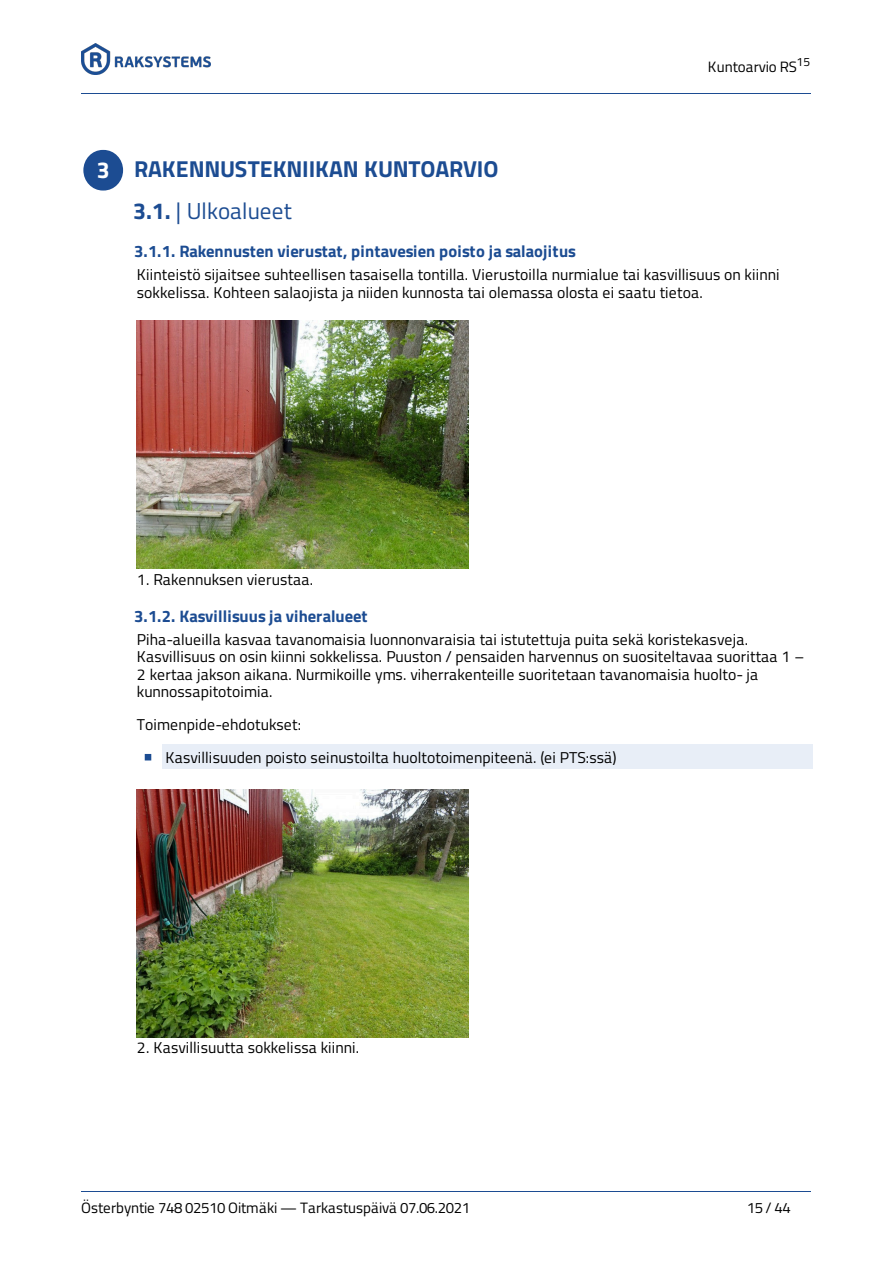
<style>
.page{position:relative;width:893px;height:1263px;background:#fff}
.page>*{position:absolute;margin:0;border:0;box-sizing:border-box;transform-origin:0 0}
.t1{font:700 23.1px/42.5px "Titillium";letter-spacing:-.005em;color:#1c4c92}
.t2{font:700 16.65px "Titillium";letter-spacing:.005em;color:#1c4c92}
.t3{font:15.75px/17.5px "Titillium";letter-spacing:.005em;color:#000}
.t4{font:15px "Titillium";letter-spacing:-.015em;color:#000}
.s1{color:#fff}
.s2{font-size:15.75px}
.s3{font-weight:400}
</style>
<div class="page">
<div style="left:163px;top:744px;width:649px;height:25px;background:#e8eef7"></div>
<svg style="left:83px;top:150px;width:40px;height:41px"></svg>
<img style="left:137px;top:321px;width:331px;height:248px">
<svg style="left:145px;top:754px;width:6px;height:6px"></svg>
<img style="left:137px;top:790px;width:331px;height:248px">
<hr style="left:81px;top:93px;width:729px;height:1px;background:#1c4c92">
<img style="left:81px;top:43px;width:130px;height:31px">
<hr style="left:81px;top:1191px;width:729px;height:1px;background:#1c4c92">
<p class="t4" style="left:707px;top:58px;width:104px">Kuntoarvio RS<sup>15</sup></p>
<h1 class="t1" style="left:133px;top:147px;width:366px;text-indent:-36px"><span class="s1">3</span><span class="s2">.</span> RAKENNUSTEKNIIKAN KUNTOARVIO<br>3.1. <span class="s3">| Ulkoalueet</span></h1>
<p class="t2" style="left:134px;top:242px;width:443px">3.1.1. Rakennusten vierustat, pintavesien poisto ja salaojitus</p>
<p class="t3" style="left:137px;top:266px;width:644px">Kiinteistö sijaitsee suhteellisen tasaisella tontilla. Vierustoilla nurmialue tai kasvillisuus on kiinni sokkelissa. Kohteen salaojista ja niiden kunnosta tai olemassa olosta ei saatu tietoa.</p>
<p class="t3" style="left:137px;top:570px;width:178px">1. Rakennuksen vierustaa.</p>
<p class="t2" style="left:134px;top:606px;width:235px">3.1.2. Kasvillisuus ja viheralueet</p>
<p class="t3" style="left:137px;top:630px;width:669px">Piha-alueilla kasvaa tavanomaisia luonnonvaraisia tai istutettuja puita sekä koristekasveja.<br>Kasvillisuus on osin kiinni sokkelissa. Puuston / pensaiden harvennus on suositeltavaa suorittaa 1 – 2 kertaa jakson aikana. Nurmikoille yms. viherrakenteille suoritetaan tavanomaisia huolto- ja kunnossapitotoimia.</p>
<p class="t3" style="left:165px;top:709px;width:452px;line-height:32.2px;text-indent:-29px">Toimenpide-ehdotukset:<br>Kasvillisuuden poisto seinustoilta huoltotoimenpiteenä. (ei PTS:ssä)</p>
<p class="t3" style="left:137px;top:1039px;width:224px">2. Kasvillisuutta sokkelissa kiinni.</p>
<p class="t4" style="left:81px;top:1199px;width:390px">Österbyntie 748 02510 Oitmäki — Tarkastuspäivä 07.06.2021</p>
<p class="t4" style="left:746px;top:1199px;width:46px">15 / 44</p>
</div>
